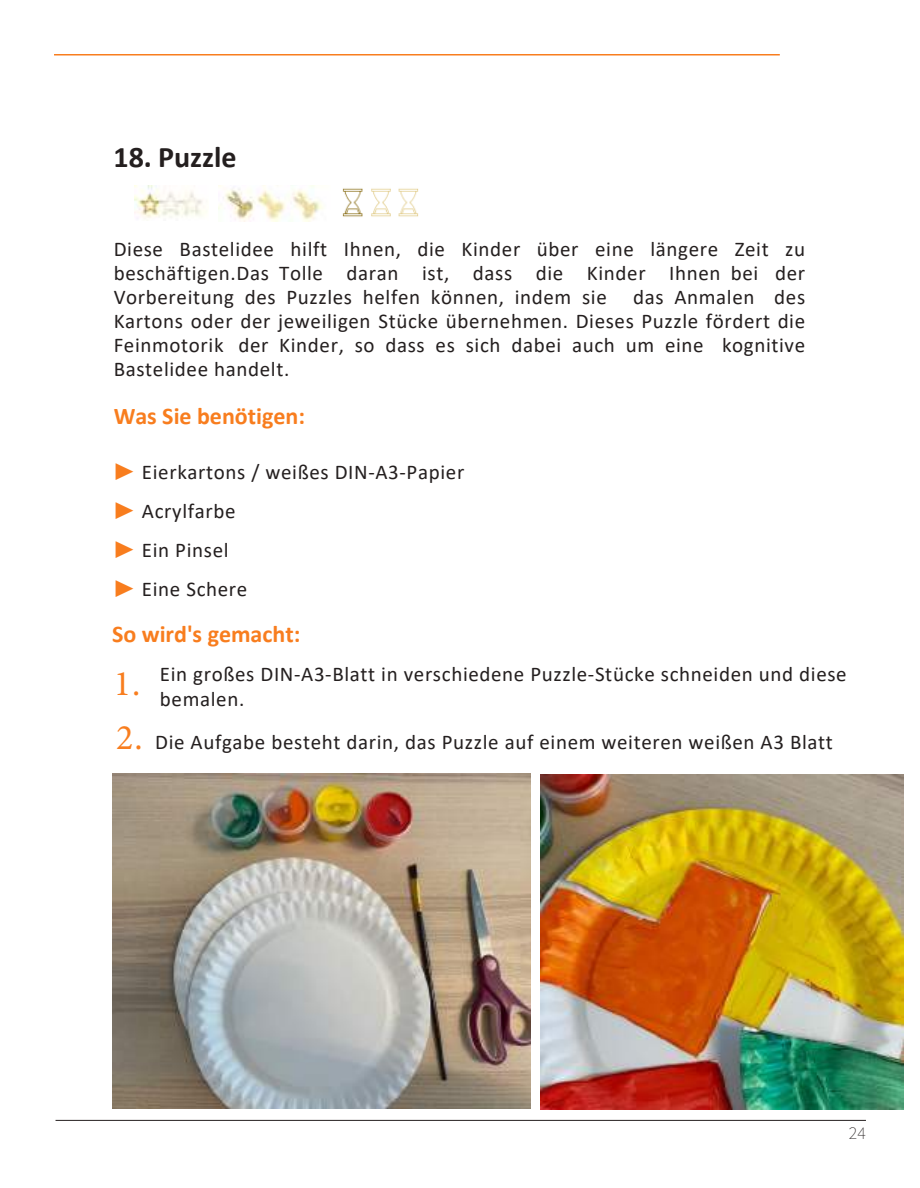
<style>
.page{position:relative;width:920px;height:1188px;background:#fff}
.page>*{position:absolute;margin:0;border:0;box-sizing:border-box;transform-origin:0 0}
.t1{font:36px "Minion Pro";color:#f87d1e}
.t2{font:700 30px "Calibri";color:#241f1f}
.t3{font:700 24px "Calibri";color:#f87d1e}
.t4{font:21px/24px "Calibri";letter-spacing:.03em;color:#241f1f}
.t5{font:200 18px "Source Sans Pro";color:#241f1f}
.s1{font-family:"Source Sans Pro";font-weight:300;color:#f87d1e}
.s2{font-family:"Minion Pro";font-size:36px;color:#f87d1e}
</style>
<div class="page">
<hr style="left:56px;top:1120px;width:810px;height:1px;background:#241f1f">
<hr style="left:54px;top:54px;width:725px;height:2px;background:#f87d1e">
<img style="left:540px;top:775px;width:363px;height:334px">
<img style="left:113px;top:774px;width:417px;height:334px">
<img style="left:219px;top:185px;width:104px;height:36px">
<img style="left:342px;top:188px;width:77px;height:29px">
<img style="left:135px;top:186px;width:72px;height:33px">
<h2 class="t2" style="left:113px;top:135px;width:125px">18. Puzzle</h2>
<p class="t4" style="left:114px;top:237px;width:693px;text-align:justify">Diese Bastelidee hilft Ihnen, die Kinder über eine längere Zeit zu beschäftigen.Das Tolle daran ist, dass die Kinder Ihnen bei der Vorbereitung des Puzzles helfen können, indem sie das Anmalen des Kartons oder der jeweiligen Stücke übernehmen. Dieses Puzzle fördert die Feinmotorik der Kinder, so dass es sich dabei auch um eine kognitive Bastelidee handelt.</p>
<p class="t3" style="left:114px;top:399px;width:193px">Was Sie benötigen:</p>
<p class="t4" style="left:115px;top:452px;width:351px;line-height:39px"><span class="s1">▶</span> Eierkartons / weißes DIN-A3-Papier <span class="s1">▶</span> Acrylfarbe<br><span class="s1">▶</span> Ein Pinsel<br><span class="s1">▶</span> Eine Schere</p>
<p class="t3" style="left:112px;top:617px;width:190px">So wird's gemacht:</p>
<p class="t4" style="left:160px;top:660px;width:688px;line-height:25.2px">Ein großes DIN-A3-Blatt in verschiedene Puzzle-Stücke schneiden und diese bemalen.</p>
<p class="t4" style="left:116px;top:730px;width:718px"><span class="s2">2.</span> Die Aufgabe besteht darin, das Puzzle auf einem weiteren weißen A3 Blatt</p>
<h1 class="t1" style="left:114px;top:660px;width:28px">1.</h1>
<p class="t5" style="left:849px;top:1121px;width:18px">24</p>
</div>
